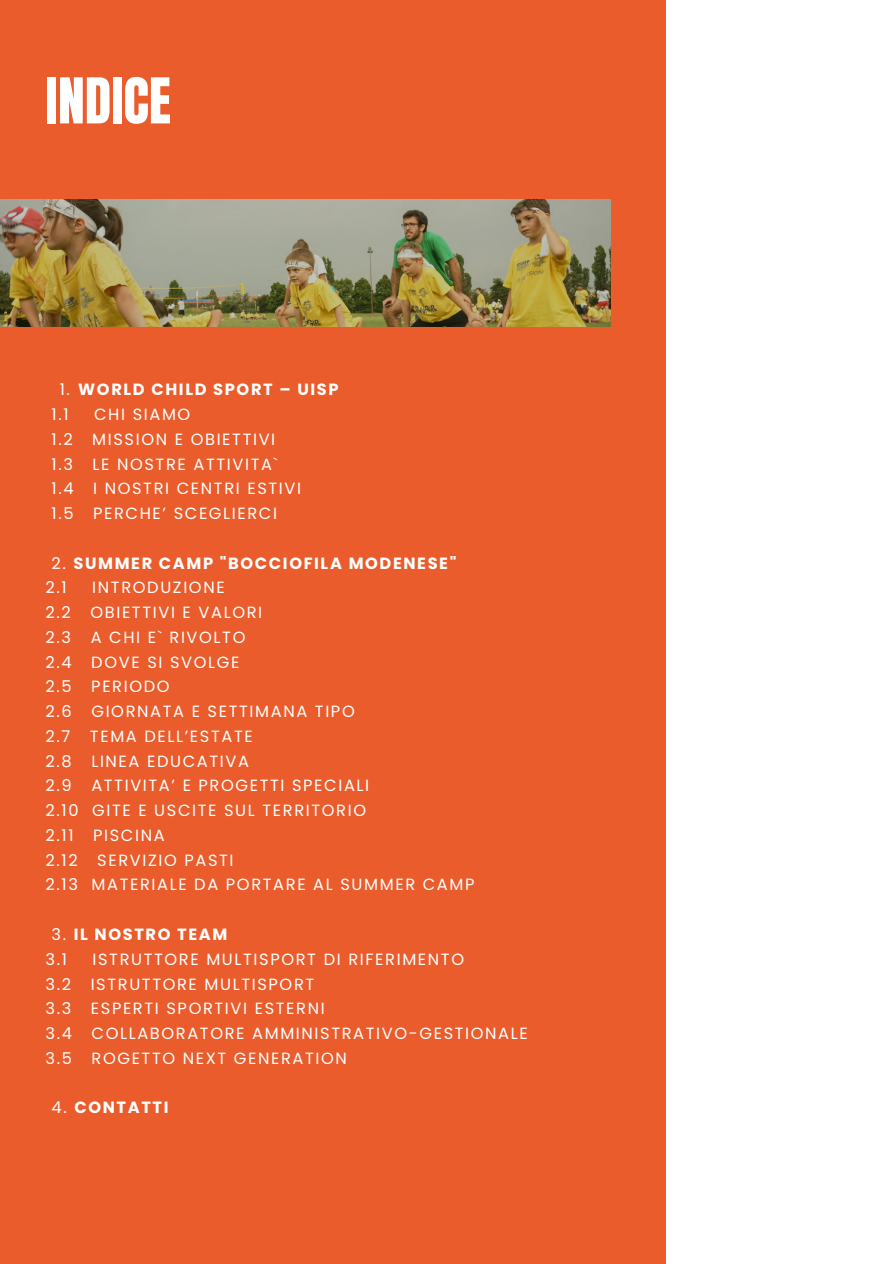
<style>
.page{position:relative;width:894px;height:1264px;background:#fff}
.page>*{position:absolute;margin:0;border:0;box-sizing:border-box;transform-origin:0 0}
.t1{font:53.7px "Anton";color:#fff}
.t2{font:16.2px/24.8px "Poppins";letter-spacing:.1em;color:#fff}
.t3{font:700 16.2px/24.8px "Poppins";letter-spacing:.1em;color:#fff}
.s1{font-weight:400}
</style>
<div class="page">
<div style="left:0;top:0;width:893px;height:1263px;background:#ea5c2b"></div>
<div style="left:666px;top:0;width:227px;height:1263px;background:#fff"></div>
<img style="left:0;top:199px;width:610px;height:128px">
<h1 class="t1" style="left:46px;top:62px;width:127px">INDICE</h1>
<p class="t3" style="left:60px;top:377px;width:280px"><span class="s1">1.</span> WORLD CHILD SPORT – UISP</p>
<p class="t2" style="left:52px;top:402px;width:19px">1.1</p>
<p class="t2" style="left:52px;top:402px;width:228px;text-indent:43px">CHI SIAMO<br>1.2 MISSION E OBIETTIVI<br>1.3 LE NOSTRE ATTIVITA`</p>
<h2 class="t2" style="left:52px;top:476px;width:251px">1.4 I NOSTRI CENTRI ESTIVI<br>1.5 PERCHE’ SCEGLIERCI</h2>
<p class="t3" style="left:46px;top:550px;width:412px;text-indent:6px"><span class="s1">2.</span> SUMMER CAMP "BOCCIOFILA MODENESE"<br><span class="s1">2.1</span></p>
<p class="t2" style="left:46px;top:575px;width:310px;text-indent:47px">INTRODUZIONE<br>2.2 OBIETTIVI E VALORI<br>2.3 A CHI E` RIVOLTO<br>2.4 DOVE SI SVOLGE<br>2.5 PERIODO<br>2.6 GIORNATA E SETTIMANA TIPO<br>2.7 TEMA DELL’ESTATE</p>
<h2 class="t2" style="left:46px;top:748px;width:325px">2.8 LINEA EDUCATIVA<br>2.9 ATTIVITA’ E PROGETTI SPECIALI<br>2.10 GITE E USCITE SUL TERRITORIO</h2>
<p class="t2" style="left:46px;top:823px;width:189px">2.11 PISCINA<br>2.12 SERVIZIO PASTI</p>
<h2 class="t2" style="left:46px;top:872px;width:430px">2.13 MATERIALE DA PORTARE AL SUMMER CAMP</h2>
<p class="t3" style="left:46px;top:922px;width:183px;text-indent:6px"><span class="s1">3.</span> IL NOSTRO TEAM<br><span class="s1">3.1</span></p>
<p class="t2" style="left:92px;top:946px;width:373px">ISTRUTTORE MULTISPORT DI RIFERIMENTO</p>
<h2 class="t2" style="left:46px;top:971px;width:483px">3.2 ISTRUTTORE MULTISPORT<br>3.3 ESPERTI SPORTIVI ESTERNI<br>3.4 COLLABORATORE AMMINISTRATIVO-GESTIONALE 3.5 ROGETTO NEXT GENERATION</h2>
<h2 class="t3" style="left:52px;top:1095px;width:119px"><span class="s1">4.</span> CONTATTI</h2>
</div>
